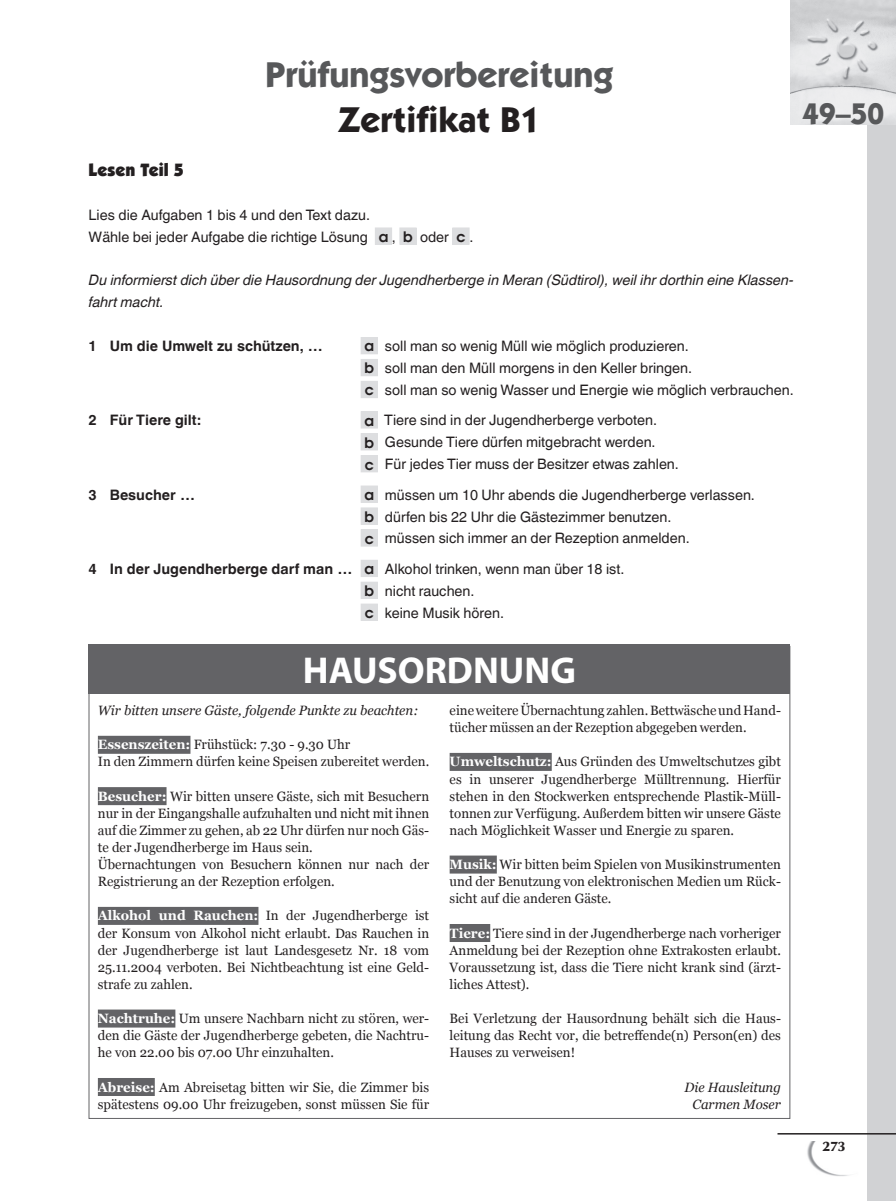
<style>
.page{position:relative;width:896px;height:1201px;background:#fff}
.page>*{position:absolute;margin:0;border:0;box-sizing:border-box;transform-origin:0 0}
.t1{font:700 37.5px "Myriad Pro";color:#fff}
.t2{font:700 36px "Itc Kabel";color:#57585a}
.t3{font:700 36px "Itc Kabel";color:#231f20}
.t4{font:700 30px "Itc Kabel";color:#57585a}
.t5{font:900 18px "Itc Kabel";color:#231f20}
._01-Bodytext{font:14.4px "Helvetica Linotype";color:#231f20}
._01-Bodytext-2{font:italic 14.4px/21.9px "Helvetica Linotype";color:#231f20}
._01-Bodytext-3{font:700 14.4px "Helvetica Linotype";color:#231f20}
.t6{font:600 14.4px "Avant Garde";color:#231f20}
.t7{font:700 14.25px "UB Optima";color:#231f20}
.t8{font:13.5px/17.1px "Georgia";color:#231f20;text-align:justify}
.t9{font:italic 13.5px "Georgia";color:#231f20}
.s1{font-family:"Helvetica Linotype";font-weight:400}
.s2{font-weight:700;color:#fff}
</style>
<div class="page">
<img style="left:807px;top:1141px;width:42px;height:35px">
<div style="left:867px;top:4px;width:29px;height:1196px;background:#d1d2d4"></div>
<img style="left:790px;top:0;width:106px;height:124px">
<hr style="left:777px;top:1132px;width:119px;height:2px;background:#231f20">
<div style="left:375px;top:228px;width:17px;height:16px;background:#dddee0"></div>
<div style="left:375px;top:227px;width:17px;height:17px;border:1px solid #dddee0"></div>
<div style="left:400px;top:228px;width:16px;height:16px;background:#dddee0"></div>
<div style="left:399px;top:227px;width:17px;height:17px;border:1px solid #dddee0"></div>
<div style="left:453px;top:228px;width:16px;height:16px;background:#dddee0"></div>
<div style="left:452px;top:227px;width:17px;height:17px;border:1px solid #dddee0"></div>
<div style="left:361px;top:337px;width:16px;height:17px;background:#dddee0"></div>
<div style="left:361px;top:337px;width:17px;height:17px;border:1px solid #dddee0"></div>
<div style="left:361px;top:359px;width:16px;height:17px;background:#dddee0"></div>
<div style="left:361px;top:359px;width:17px;height:17px;border:1px solid #dddee0"></div>
<div style="left:361px;top:381px;width:16px;height:16px;background:#dddee0"></div>
<div style="left:361px;top:381px;width:17px;height:17px;border:1px solid #dddee0"></div>
<div style="left:361px;top:412px;width:16px;height:16px;background:#dddee0"></div>
<div style="left:361px;top:411px;width:17px;height:17px;border:1px solid #dddee0"></div>
<div style="left:361px;top:433px;width:16px;height:17px;background:#dddee0"></div>
<div style="left:361px;top:433px;width:17px;height:17px;border:1px solid #dddee0"></div>
<div style="left:361px;top:455px;width:16px;height:17px;background:#dddee0"></div>
<div style="left:361px;top:455px;width:17px;height:17px;border:1px solid #dddee0"></div>
<div style="left:361px;top:486px;width:16px;height:16px;background:#dddee0"></div>
<div style="left:361px;top:485px;width:17px;height:17px;border:1px solid #dddee0"></div>
<div style="left:361px;top:508px;width:16px;height:16px;background:#dddee0"></div>
<div style="left:361px;top:507px;width:17px;height:17px;border:1px solid #dddee0"></div>
<div style="left:361px;top:530px;width:16px;height:16px;background:#dddee0"></div>
<div style="left:361px;top:529px;width:17px;height:17px;border:1px solid #dddee0"></div>
<div style="left:361px;top:560px;width:16px;height:16px;background:#dddee0"></div>
<div style="left:361px;top:560px;width:17px;height:17px;border:1px solid #dddee0"></div>
<div style="left:361px;top:582px;width:16px;height:16px;background:#dddee0"></div>
<div style="left:361px;top:581px;width:17px;height:17px;border:1px solid #dddee0"></div>
<div style="left:361px;top:604px;width:16px;height:16px;background:#dddee0"></div>
<div style="left:361px;top:603px;width:17px;height:17px;border:1px solid #dddee0"></div>
<div style="left:98px;top:735px;width:92px;height:18px;background:#636366"></div>
<div style="left:98px;top:787px;width:69px;height:18px;background:#636366"></div>
<div style="left:98px;top:906px;width:160px;height:18px;background:#636366"></div>
<div style="left:98px;top:1009px;width:77px;height:18px;background:#636366"></div>
<div style="left:98px;top:1077px;width:57px;height:18px;background:#636366"></div>
<div style="left:450px;top:752px;width:102px;height:18px;background:#636366"></div>
<div style="left:450px;top:855px;width:47px;height:18px;background:#636366"></div>
<div style="left:450px;top:923px;width:40px;height:18px;background:#636366"></div>
<div style="left:89px;top:644px;width:701px;height:50px;background:#636366"></div>
<h2 class="t2" style="left:265px;top:52px;width:350px">Prüfungsvorbereitung</h2>
<h2 class="t3" style="left:338px;top:97px;width:204px">Zertifikat B1</h2>
<p class="t4" style="left:802px;top:95px;width:83px">49–50</p>
<p class="t5" style="left:89px;top:159px;width:97px">Lesen Teil 5</p>
<p class="_01-Bodytext" style="left:89px;top:206px;width:283px">Lies die Aufgaben 1 bis 4 und den Text dazu.</p>
<p class="_01-Bodytext" style="left:89px;top:228px;width:281px">Wähle bei jeder Aufgabe die richtige Lösung</p>
<p class="t6" style="left:379px;top:227px;width:19px">a <span class="s1">,</span></p>
<p class="t6" style="left:403px;top:227px;width:11px">b</p>
<p class="_01-Bodytext" style="left:420px;top:228px;width:30px">oder</p>
<p class="t6" style="left:456px;top:227px;width:19px">c <span class="s1">.</span></p>
<p class="_01-Bodytext-2" style="left:89px;top:269px;width:705px">Du informierst dich über die Hausordnung der Jugendherberge in Meran (Südtirol), weil ihr dorthin eine Klassen&shy;fahrt macht.</p>
<p class="_01-Bodytext-3" style="left:89px;top:338px;width:236px">1 Um die Umwelt zu schützen, …</p>
<p class="t6" style="left:365px;top:337px;width:11px">a</p>
<p class="_01-Bodytext" style="left:385px;top:338px;width:305px">soll man so wenig Müll wie möglich produzieren.</p>
<p class="t6" style="left:365px;top:358px;width:11px">b</p>
<p class="_01-Bodytext" style="left:385px;top:359px;width:309px">soll man den Müll morgens in den Keller bringen.</p>
<p class="t6" style="left:365px;top:380px;width:11px">c</p>
<p class="_01-Bodytext" style="left:385px;top:381px;width:410px">soll man so wenig Wasser und Energie wie möglich verbrauchen.</p>
<p class="_01-Bodytext-3" style="left:89px;top:412px;width:114px">2 Für Tiere gilt:</p>
<p class="t6" style="left:365px;top:411px;width:11px">a</p>
<p class="_01-Bodytext" style="left:384px;top:412px;width:274px">Tiere sind in der Jugendherberge verboten.</p>
<p class="t6" style="left:365px;top:433px;width:11px">b</p>
<p class="_01-Bodytext" style="left:385px;top:434px;width:272px">Gesunde Tiere dürfen mitgebracht werden.</p>
<p class="t6" style="left:365px;top:455px;width:11px">c</p>
<p class="_01-Bodytext" style="left:385px;top:456px;width:295px">Für jedes Tier muss der Besitzer etwas zahlen.</p>
<p class="_01-Bodytext-3" style="left:89px;top:486px;width:108px">3 Besucher …</p>
<p class="t6" style="left:365px;top:485px;width:11px">a</p>
<p class="_01-Bodytext" style="left:385px;top:486px;width:371px">müssen um 10 Uhr abends die Jugendherberge verlassen.</p>
<p class="t6" style="left:365px;top:507px;width:11px">b</p>
<p class="_01-Bodytext" style="left:385px;top:508px;width:288px">dürfen bis 22 Uhr die Gästezimmer benutzen.</p>
<p class="t6" style="left:365px;top:529px;width:11px">c</p>
<p class="_01-Bodytext" style="left:385px;top:530px;width:306px">müssen sich immer an der Rezeption anmelden.</p>
<p class="_01-Bodytext-3" style="left:89px;top:560px;width:266px">4 In der Jugendherberge darf man …</p>
<p class="t6" style="left:365px;top:559px;width:11px">a</p>
<p class="_01-Bodytext" style="left:385px;top:560px;width:241px">Alkohol trinken, wenn man über 18 ist.</p>
<p class="t6" style="left:365px;top:581px;width:11px">b</p>
<p class="_01-Bodytext" style="left:385px;top:582px;width:91px">nicht rauchen.</p>
<p class="t6" style="left:365px;top:603px;width:11px">c</p>
<p class="_01-Bodytext" style="left:385px;top:604px;width:121px">keine Musik hören.</p>
<p class="t1" style="left:303px;top:646px;width:275px">HAUSORDNUNG</p>
<p class="t9" style="left:98px;top:702px;width:322px">Wir bitten unsere Gäste, folgende Punkte zu beachten:</p>
<p class="t8" style="left:98px;top:736px;width:254px"><span class="s2">Essenszeiten:</span> Frühstück: 7.30 - 9.30 Uhr</p>
<p class="t8" style="left:98px;top:753px;width:333px">In den Zimmern dürfen keine Speisen zubereitet werden.</p>
<p class="t8" style="left:98px;top:787px;width:333px"><span class="s2">Besucher:</span> Wir bitten unsere Gäste, sich mit Besuchern nur in der Eingangshalle aufzuhalten und nicht mit ihnen auf die Zimmer zu gehen, ab 22 Uhr dürfen nur noch Gäs&shy;te der Jugendherberge im Haus sein.</p>
<p class="t8" style="left:98px;top:856px;width:333px">Übernachtungen von Besuchern können nur nach der<br>Registrierung an der Rezeption erfolgen.</p>
<p class="t8" style="left:98px;top:907px;width:333px"><span class="s2">Alkohol und Rauchen:</span> In der Jugendherberge ist der Konsum von Alkohol nicht erlaubt. Das Rauchen in der Jugendherberge ist laut Landesgesetz Nr. 18 vom 25.11.2004 verboten. Bei Nichtbeachtung ist eine Geld&shy;strafe zu zahlen.</p>
<p class="t8" style="left:98px;top:1010px;width:333px"><span class="s2">Nachtruhe:</span> Um unsere Nachbarn nicht zu stören, wer&shy;den die Gäste der Jugendherberge gebeten, die Nachtru&shy;he von 22.00 bis 07.00 Uhr einzuhalten.</p>
<p class="t8" style="left:98px;top:1078px;width:333px"><span class="s2">Abreise:</span> Am Abreisetag bitten wir Sie, die Zimmer bis spätestens 09.00 Uhr freizugeben, sonst müssen Sie für</p>
<p class="t8" style="left:450px;top:702px;width:333px">eine weitere Übernachtung zahlen. Bettwäsche und Hand&shy;tücher müssen an der Rezeption abgegeben werden.</p>
<p class="t8" style="left:450px;top:753px;width:333px"><span class="s2">Umweltschutz:</span> Aus Gründen des Umweltschutzes gibt es in unserer Jugendherberge Mülltrennung. Hierfür stehen in den Stockwerken entsprechende Plastik-Müll&shy;tonnen zur Verfügung. Außerdem bitten wir unsere Gäste nach Möglichkeit Wasser und Energie zu sparen.</p>
<p class="t8" style="left:450px;top:856px;width:333px"><span class="s2">Musik:</span> Wir bitten beim Spielen von Musikinstrumenten und der Benutzung von elektronischen Medien um Rück&shy;sicht auf die anderen Gäste.</p>
<p class="t8" style="left:450px;top:924px;width:333px"><span class="s2">Tiere:</span> Tiere sind in der Jugendherberge nach vorheriger Anmeldung bei der Rezeption ohne Extrakosten erlaubt.<br>Voraussetzung ist, dass die Tiere nicht krank sind (ärzt&shy;liches Attest).</p>
<p class="t8" style="left:450px;top:1010px;width:333px">Bei Verletzung der Hausordnung behält sich die Haus&shy;leitung das Recht vor, die betreffende(n) Person(en) des Hauses zu verweisen!</p>
<p class="t9" style="left:684px;top:1078px;width:98px">Die Hausleitung</p>
<p class="t9" style="left:692px;top:1095px;width:90px">Carmen Moser</p>
<p class="t7" style="left:822px;top:1137px;width:25px">273</p>
</div>
